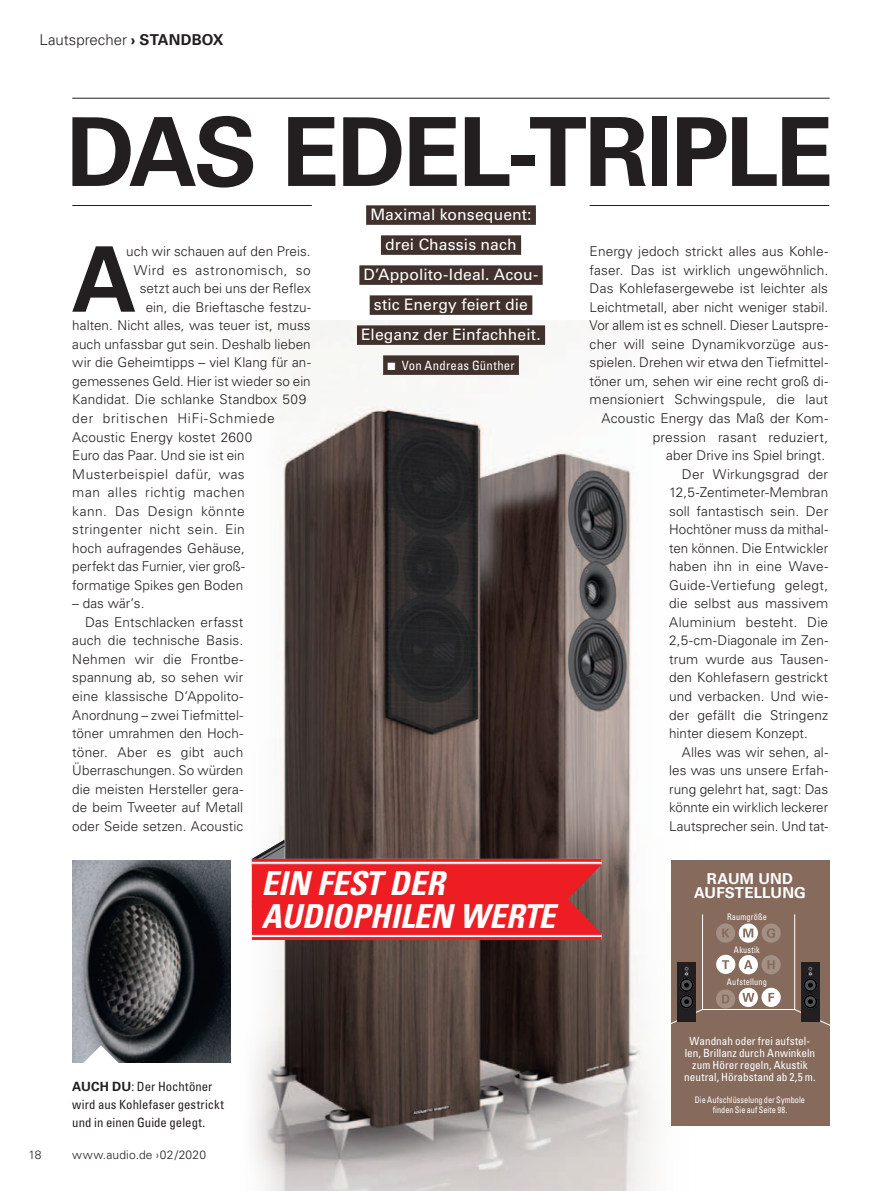
<style>
.page{position:relative;width:893px;height:1191px;background:#fff}
.page>*{position:absolute;margin:0;border:0;box-sizing:border-box;transform-origin:0 0}
._03_Headline_schmal{font:700 95.25px "Univers LT Std";letter-spacing:-.03em;color:#231f20}
._03_Headline_schmal-2{font:italic 700 condensed 33px/33px "Univers LT Std";letter-spacing:.005em;color:#fff}
._03_Vorspann_mit_Bal{font:15.75px "Univers LT Std";letter-spacing:.005em;color:#fff}
._01_Ressortmarke{font:300 15px "Univers LT Std";color:#231f20}
._03_Aufsteller_Text{font:700 15px/14.2px "Univers LT Std";letter-spacing:.01em;color:#fff;text-align:center}
._03_Lauftext{font:300 13.5px/18.6px "Univers LT Std";letter-spacing:.005em;color:#231f20;text-align:justify}
._03_Lauftext_Initial{font:300 13.5px "Univers LT Std";letter-spacing:.005em;color:#231f20}
._03_Lauftext_Initial-2{font:300 13.5px "Univers LT Std";letter-spacing:.04em;color:#231f20}
._03_Lauftext_Initial-3{font:300 13.5px "Univers LT Std";letter-spacing:.03em;color:#231f20}
._03_Lauftext_Initial-4{font:300 13.5px "Univers LT Std";letter-spacing:.05em;color:#231f20}
._03_BU_Erster_Absatz{font:condensed 12.75px/18px "Univers LT Std";letter-spacing:.005em;color:#231f20}
._03_Vorspann_mit_Bal-2{font:condensed 12.75px "Univers LT Std";letter-spacing:.015em;color:#fff}
._01_Audio-Heftnummer{font:300 12px "Univers LT Std";letter-spacing:.015em;color:#231f20}
._01_Pagina{font:300 12px "Univers LT Std";color:#231f20}
._03_Aufsteller_Text-2{font:condensed 11.25px/12px "Univers LT Std";color:#fff;text-align:center}
._03_Aufsteller_Unter{font:condensed 9px/10.8px "Univers LT Std";color:#fff;text-align:center;scale:.92 1}
._03_Aufsteller_Raumg{font:condensed 9px "Univers LT Std";letter-spacing:.02em;color:#fff;scale:.92 1}
.s1{font-weight:700}
.s2{font-weight:700;font-stretch:normal}
</style>
<div class="page">
<img style="left:251px;top:321px;width:445px;height:870px">
<div style="left:671px;top:860px;width:158px;height:265px;background:#866b5c"></div>
<hr style="left:703px;top:1009px;width:92px;height:1px;background:#fff">
<hr style="left:794px;top:914px;width:1px;height:95px;background:#fff">
<hr style="left:702px;top:914px;width:1px;height:95px;background:#fff">
<div style="left:677px;top:962px;width:19px;height:59px;background:#231f20"></div>
<svg style="left:664px;top:966px;width:39px;height:61px"></svg>
<div style="left:801px;top:962px;width:19px;height:59px;background:#231f20"></div>
<svg style="left:794px;top:966px;width:36px;height:61px"></svg>
<svg style="left:716px;top:923px;width:65px;height:19px"></svg>
<svg style="left:716px;top:954px;width:65px;height:20px"></svg>
<svg style="left:716px;top:987px;width:65px;height:21px"></svg>
<img style="left:268px;top:411px;width:372px;height:746px">
<img style="left:72px;top:860px;width:159px;height:202px">
<div style="left:366px;top:205px;width:170px;height:20px;background:#41312c"></div>
<div style="left:381px;top:235px;width:140px;height:20px;background:#41312c"></div>
<div style="left:359px;top:265px;width:184px;height:20px;background:#41312c"></div>
<div style="left:370px;top:295px;width:162px;height:20px;background:#41312c"></div>
<div style="left:357px;top:325px;width:188px;height:20px;background:#41312c"></div>
<div style="left:383px;top:355px;width:136px;height:20px;background:#41312c"></div>
<hr style="left:72px;top:205px;width:240px;height:1px;background:#231f20">
<hr style="left:590px;top:205px;width:239px;height:1px;background:#231f20">
<hr style="left:72px;top:98px;width:758px;height:1px;background:#231f20">
<svg style="left:83px;top:1045px;width:36px;height:18px"></svg>
<svg style="left:251px;top:833px;width:351px;height:101px;background:#c22d30"></svg>
<div style="left:252px;top:859px;width:350px;height:5px;background:#fff"></div>
<hr style="left:252px;top:859px;width:350px;height:3px;background:#ee1d23">
<hr style="left:252px;top:863px;width:350px;height:1px;background:#ee1d23">
<svg style="left:252px;top:935px;width:350px;height:2px"></svg>
<hr style="left:252px;top:934px;width:350px;height:1px;background:#ee1d23">
<hr style="left:252px;top:937px;width:350px;height:3px;background:#ee1d23">
<svg style="left:72px;top:246px;width:63px;height:66px"></svg>
<p class="_01_Ressortmarke" style="left:39px;top:31px;width:186px">Lautsprecher <span class="s1">› STANDBOX</span></p>
<p class="_03_Headline_schmal" style="left:66px;top:97px;width:769px">DAS EDEL-TRIPLE</p>
<p class="_03_Lauftext_Initial" style="left:126px;top:243px;width:186px">uch wir schauen auf den Preis.</p>
<p class="_03_Lauftext_Initial-2" style="left:134px;top:262px;width:178px">Wird es astronomisch, so</p>
<p class="_03_Lauftext_Initial" style="left:140px;top:280px;width:172px">setzt auch bei uns der Reflex</p>
<p class="_03_Lauftext_Initial" style="left:146px;top:299px;width:166px">ein, die Brieftasche festzu-</p>
<p class="_03_Lauftext_Initial" style="left:72px;top:317px;width:240px">halten. Nicht alles, was teuer ist, muss</p>
<p class="_03_Lauftext_Initial" style="left:72px;top:336px;width:240px">auch unfassbar gut sein. Deshalb lieben</p>
<p class="_03_Lauftext_Initial" style="left:72px;top:354px;width:240px">wir die Geheimtipps – viel Klang für an-</p>
<p class="_03_Lauftext_Initial" style="left:72px;top:373px;width:240px">gemessenes Geld. Hier ist wieder so ein</p>
<p class="_03_Lauftext_Initial" style="left:72px;top:391px;width:235px">Kandidat. Die schlanke Standbox 509</p>
<p class="_03_Lauftext_Initial-4" style="left:72px;top:410px;width:204px">der britischen HiFi-Schmiede</p>
<p class="_03_Lauftext_Initial" style="left:72px;top:428px;width:181px">Acoustic Energy kostet 2600</p>
<p class="_03_Lauftext_Initial" style="left:72px;top:447px;width:174px">Euro das Paar. Und sie ist ein</p>
<p class="_03_Lauftext_Initial-3" style="left:72px;top:465px;width:174px">Musterbeispiel dafür, was</p>
<p class="_03_Lauftext_Initial-2" style="left:72px;top:484px;width:174px">man alles richtig machen</p>
<p class="_03_Lauftext_Initial-2" style="left:72px;top:503px;width:174px">kann. Das Design könnte</p>
<p class="_03_Lauftext_Initial-3" style="left:72px;top:521px;width:174px">stringenter nicht sein. Ein</p>
<p class="_03_Lauftext_Initial" style="left:72px;top:540px;width:174px">hoch aufragendes Gehäuse,</p>
<p class="_03_Lauftext_Initial" style="left:72px;top:558px;width:174px">perfekt das Furnier, vier groß-</p>
<p class="_03_Lauftext_Initial" style="left:72px;top:577px;width:172px">formatige Spikes gen Boden</p>
<p class="_03_Lauftext_Initial" style="left:72px;top:595px;width:74px">– das wär’s.</p>
<p class="_03_Lauftext" style="left:72px;top:613px;width:173px;text-indent:13px">Das Entschlacken erfasst auch die technische Basis.<br>Nehmen wir die Frontbe&shy;spannung ab, so sehen wir eine klassische D’Appolito-Anordnung – zwei Tiefmittel&shy;töner umrahmen den Hoch&shy;töner. Aber es gibt auch Überraschungen. So würden die meisten Hersteller gera&shy;de beim Tweeter auf Metall oder Seide setzen. Acoustic</p>
<p class="_03_Vorspann_mit_Bal" style="left:370px;top:205px;width:163px">Maximal konsequent:</p>
<p class="_03_Vorspann_mit_Bal" style="left:385px;top:235px;width:133px">drei Chassis nach</p>
<p class="_03_Vorspann_mit_Bal" style="left:364px;top:265px;width:176px">D’Appolito-Ideal. Acou-</p>
<p class="_03_Vorspann_mit_Bal" style="left:374px;top:295px;width:156px">stic Energy feiert die</p>
<p class="_03_Vorspann_mit_Bal" style="left:361px;top:325px;width:181px">Eleganz der Einfachheit.</p>
<p class="_03_Vorspann_mit_Bal-2" style="left:387px;top:357px;width:129px">■ Von Andreas Günther</p>
<p class="_03_Headline_schmal-2" style="left:261px;top:866px;width:295px">EIN FEST DER<br>AUDIOPHILEN WERTE</p>
<p class="_03_BU_Erster_Absatz" style="left:72px;top:1077px;width:153px"><span class="s2">AUCH DU</span>: Der Hochtöner wird aus Kohlefaser gestrickt und in einen Guide gelegt.</p>
<p class="_01_Pagina" style="left:28px;top:1147px;width:15px">18</p>
<p class="_01_Audio-Heftnummer" style="left:72px;top:1147px;width:135px">www.audio.de ›02/2020</p>
<p class="_03_Lauftext" style="left:590px;top:242px;width:240px;text-align:right">Energy jedoch strickt alles aus Kohle&shy;faser. Das ist wirklich ungewöhnlich.<br>Das Kohlefasergewebe ist leichter als Leichtmetall, aber nicht weniger stabil.<br>Vor allem ist es schnell. Dieser Lautspre&shy;cher will seine Dynamikvorzüge aus&shy;spielen. Drehen wir etwa den Tiefmittel&shy;töner um, sehen wir eine recht groß di&shy;mensioniert Schwingspule, die laut Acoustic Energy das Maß der Kom&shy;pression rasant reduziert,<br>aber Drive ins Spiel bringt.</p>
<p class="_03_Lauftext" style="left:669px;top:464px;width:161px;text-indent:13px">Der Wirkungsgrad der 12,5-Zentimeter-Membran soll fantastisch sein. Der Hochtöner muss da mithal&shy;ten können. Die Entwickler haben ihn in eine Wave-Guide-Vertiefung gelegt, die selbst aus massivem Aluminium besteht. Die 2,5-cm-Diagonale im Zen&shy;trum wurde aus Tausen&shy;den Kohlefasern gestrickt und verbacken. Und wie&shy;der gefällt die Stringenz hinter diesem Konzept.</p>
<p class="_03_Lauftext" style="left:669px;top:742px;width:161px;text-indent:13px">Alles was wir sehen, al&shy;les was uns unsere Erfah&shy;rung gelehrt hat, sagt: Das könnte ein wirklich leckerer Lautsprecher sein. Und tat-</p>
<p class="_03_Aufsteller_Text" style="left:694px;top:871px;width:113px">RAUM UND<br>AUFSTELLUNG</p>
<p class="_03_Aufsteller_Raumg" style="left:727px;top:911px;width:45px">Raumgröße</p>
<p class="_03_Aufsteller_Raumg" style="left:734px;top:944px;width:30px">Akustik</p>
<p class="_03_Aufsteller_Raumg" style="left:727px;top:976px;width:45px">Aufstellung</p>
<p class="_03_Aufsteller_Text-2" style="left:684px;top:1035px;width:133px">Wandnah oder frei aufstel&shy;len, Brillanz durch Anwinkeln zum Hörer regeln, Akustik neutral, Hörabstand ab 2,5 m.</p>
<p class="_03_Aufsteller_Unter" style="left:695px;top:1093px;width:121px">Die Aufschlüsselung der Symbole finden Sie auf Seite 98.</p>
</div>
